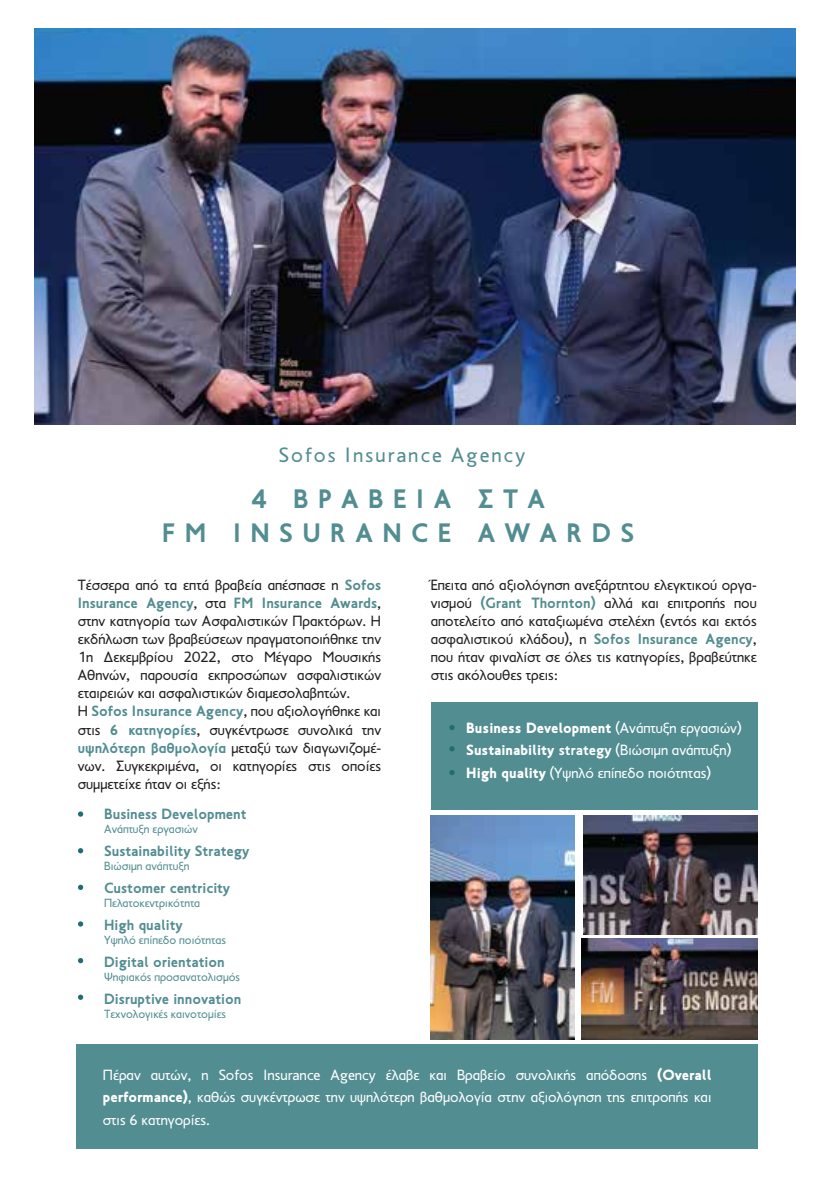
<style>
.page{position:relative;width:830px;height:1191px;background:#fff}
.page>*{position:absolute;margin:0;border:0;box-sizing:border-box;transform-origin:0 0}
.t1{font:700 27px/34.5px "PF Transport";letter-spacing:.35em;color:#528d91;text-align:center}
.t2{font:21px "PF Transport";letter-spacing:.1em;color:#528d91}
.t3{font:15px/18px "PF Transport";color:#231f20}
.t4{font:15px/22.5px "PF Transport";color:#fff;text-align:justify}
.t5{font:700 15px "PF Transport";color:#528d91}
.t6{font:12px "PF Transport";color:#528d91}
.s1{font-weight:700;color:#528d91}
.s2{font-weight:900}
.s3{font-weight:700}
</style>
<div class="page">
<img style="left:34px;top:28px;width:761px;height:396px">
<div style="left:76px;top:1044px;width:681px;height:104px;background:#528d91"></div>
<div style="left:430px;top:702px;width:327px;height:108px;background:#528d91"></div>
<svg style="left:449px;top:725px;width:5px;height:5px"></svg>
<svg style="left:78px;top:811px;width:5px;height:5px"></svg>
<svg style="left:78px;top:848px;width:5px;height:5px"></svg>
<svg style="left:78px;top:884px;width:5px;height:6px"></svg>
<svg style="left:78px;top:921px;width:5px;height:5px"></svg>
<svg style="left:78px;top:958px;width:5px;height:5px"></svg>
<svg style="left:78px;top:994px;width:5px;height:6px"></svg>
<svg style="left:449px;top:746px;width:5px;height:5px"></svg>
<svg style="left:449px;top:770px;width:5px;height:5px"></svg>
<img style="left:430px;top:816px;width:144px;height:223px">
<img style="left:581px;top:938px;width:176px;height:101px">
<img style="left:583px;top:816px;width:174px;height:118px">
<h2 class="t2" style="left:279px;top:443px;width:247px">Sofos Insurance Agency</h2>
<h1 class="t1" style="left:162px;top:481px;width:473px">4 ΒΡΑΒΕΙΑ ΣΤΑ<br>FM INSURANCE AWARDS</h1>
<p class="t3" style="left:78px;top:576px;width:305px">Τέσσερα από τα επτά βραβεία απέσπασε η <span class="s1">Sofos Insurance Agency</span>, στα <span class="s1">FM Insurance Awards</span>, στην κατηγορία των Ασφαλιστικών Πρακτόρων. Η εκδήλωση των βραβεύσεων πραγµατοποιήθηκε την 1η ∆εκεµβρίου 2022, στο Μέγαρο Μουσικής Αθηνών, παρουσία εκπροσώπων ασφαλιστικών εταιρειών και ασφαλιστικών διαµεσολαβητών.<br>Η <span class="s1">Sofos Insurance Agency</span>, που αξιολογήθηκε και στις <span class="s1">6 κατηγορίες</span>, συγκέντρωσε συνολικά την <span class="s1">υψηλότερη βαθµολογία</span> µεταξύ των διαγωνιζοµέ&shy;νων. Συγκεκριµένα, οι κατηγορίες στις οποίες συµµετείχε ήταν οι εξής:</p>
<p class="t3" style="left:430px;top:576px;width:327px;text-align:justify">Έπειτα από αξιολόγηση ανεξάρτητου ελεγκτικού οργα&shy;νισµού <span class="s1">(Grant Thornton)</span> αλλά και επιτροπής που αποτελείτο από καταξιωµένα στελέχη (εντός και εκτός ασφαλιστικού κλάδου), η <span class="s1">Sofos Insurance Agency</span>, που ήταν φιναλίστ σε όλες τις κατηγορίες, βραβεύτηκε στις ακόλουθες τρεις:</p>
<p class="t5" style="left:104px;top:805px;width:144px">Business Development</p>
<p class="t6" style="left:104px;top:822px;width:95px">Ανάπτυξη εργασιών</p>
<p class="t5" style="left:104px;top:842px;width:147px">Sustainability Strategy</p>
<p class="t6" style="left:104px;top:859px;width:87px">Βιώσιµη ανάπτυξη</p>
<p class="t5" style="left:104px;top:879px;width:127px">Customer centricity</p>
<p class="t6" style="left:104px;top:896px;width:98px">Πελατοκεντρικότητα</p>
<p class="t5" style="left:104px;top:916px;width:80px">High quality</p>
<p class="t6" style="left:104px;top:933px;width:123px">Υψηλό επίπεδο ποιότητας</p>
<p class="t5" style="left:104px;top:953px;width:122px">Digital orientation</p>
<p class="t6" style="left:104px;top:970px;width:137px">Ψηφιακός προσανατολισµός</p>
<p class="t5" style="left:104px;top:989px;width:139px">Disruptive innovation</p>
<p class="t6" style="left:104px;top:1007px;width:123px">Τεχνολογικές καινοτοµίες</p>
<p class="t4" style="left:466px;top:716px;width:276px;text-align:left"><span class="s2">Business Development</span> (Ανάπτυξη εργασιών)<br><span class="s2">Sustainability</span> <span class="s3">strategy</span> (Βιώσιµη ανάπτυξη)<br><span class="s2">High quality</span> (Υψηλό επίπεδο ποιότητας)</p>
<p class="t4" style="left:103px;top:1063px;width:609px">Πέραν αυτών, η Sofos Insurance Agency έλαβε και Βραβείο συνολικής απόδοσης <span class="s2">(Overall performance)</span>, καθώς συγκέντρωσε την υψηλότερη βαθµολογία στην αξιολόγηση της επιτροπής και στις 6 κατηγορίες.</p>
</div>
